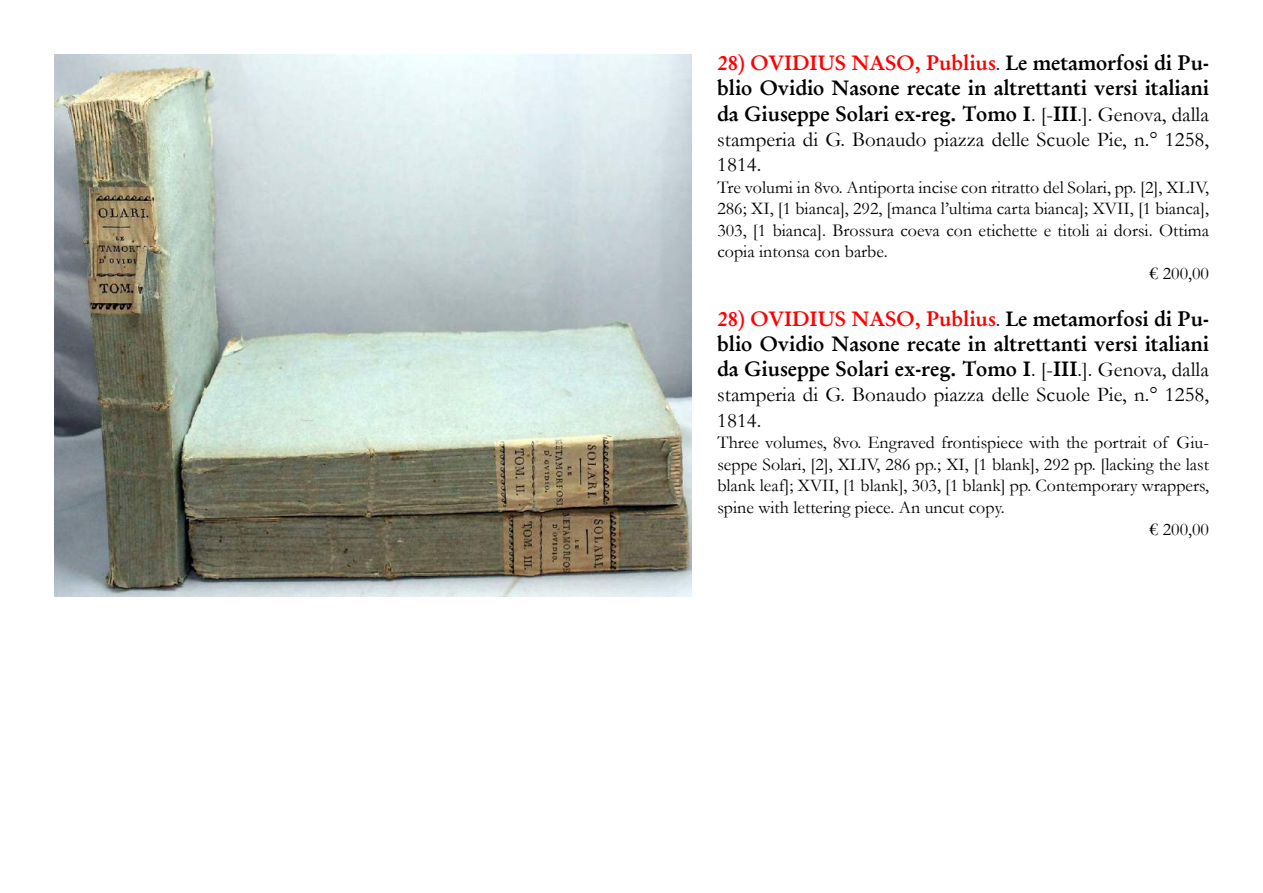
<style>
.page{position:relative;width:1263px;height:893px;background:#fff}
.page>*{position:absolute;margin:0;border:0;box-sizing:border-box;transform-origin:0 0}
.t1{font:21px/25.2px "Garamond Halbfett";color:#000;text-align:justify}
.t2{font:21px/25.2px "Garamond";color:#000}
.t3{font:18px "Garamond";color:#000}
.s1{color:#f00}
.s2{font-family:"Garamond"}
</style>
<div class="page">
<img style="left:54px;top:54px;width:638px;height:543px">
<p class="t1" style="left:717px;top:51px;width:493px"><span class="s1">28) OVIDIUS NASO, Publius</span><span class="s2">.</span> Le metamorfosi di Pu&shy;blio Ovidio Nasone recate in altrettanti versi italiani da Giuseppe Solari ex-reg. Tomo I<span class="s2">. [-</span>III<span class="s2">.]. Genova, dalla</span></p>
<p class="t2" style="left:717px;top:126px;width:493px">stamperia di G. Bonaudo piazza delle Scuole Pie, n.° 1258,<br>1814.</p>
<p class="t3" style="left:717px;top:176px;width:493px">Tre volumi in 8vo. Antiporta incise con ritratto del Solari, pp. [2], XLIV,</p>
<p class="t3" style="left:717px;top:198px;width:493px">286; XI, [1 bianca], 292, [manca l’ultima carta bianca]; XVII, [1 bianca],</p>
<p class="t3" style="left:717px;top:219px;width:493px">303, [1 bianca]. Brossura coeva con etichette e titoli ai dorsi. Ottima</p>
<p class="t3" style="left:717px;top:241px;width:172px">copia intonsa con barbe.</p>
<p class="t3" style="left:1150px;top:263px;width:61px">€ 200,00</p>
<p class="t1" style="left:717px;top:306px;width:493px"><span class="s1">28) OVIDIUS NASO, Publius</span><span class="s2">.</span> Le metamorfosi di Pu&shy;blio Ovidio Nasone recate in altrettanti versi italiani da Giuseppe Solari ex-reg. Tomo I<span class="s2">. [-</span>III<span class="s2">.]. Genova, dalla</span></p>
<p class="t2" style="left:717px;top:382px;width:493px">stamperia di G. Bonaudo piazza delle Scuole Pie, n.° 1258,<br>1814.</p>
<p class="t3" style="left:717px;top:432px;width:493px">Three volumes, 8vo. Engraved frontispiece with the portrait of Giu-</p>
<p class="t3" style="left:717px;top:453px;width:493px">seppe Solari, [2], XLIV, 286 pp.; XI, [1 blank], 292 pp. [lacking the last</p>
<p class="t3" style="left:717px;top:475px;width:493px">blank leaf]; XVII, [1 blank], 303, [1 blank] pp. Contemporary wrappers,</p>
<p class="t3" style="left:717px;top:497px;width:289px">spine with lettering piece. An uncut copy.</p>
<p class="t3" style="left:1150px;top:518px;width:61px">€ 200,00</p>
</div>
